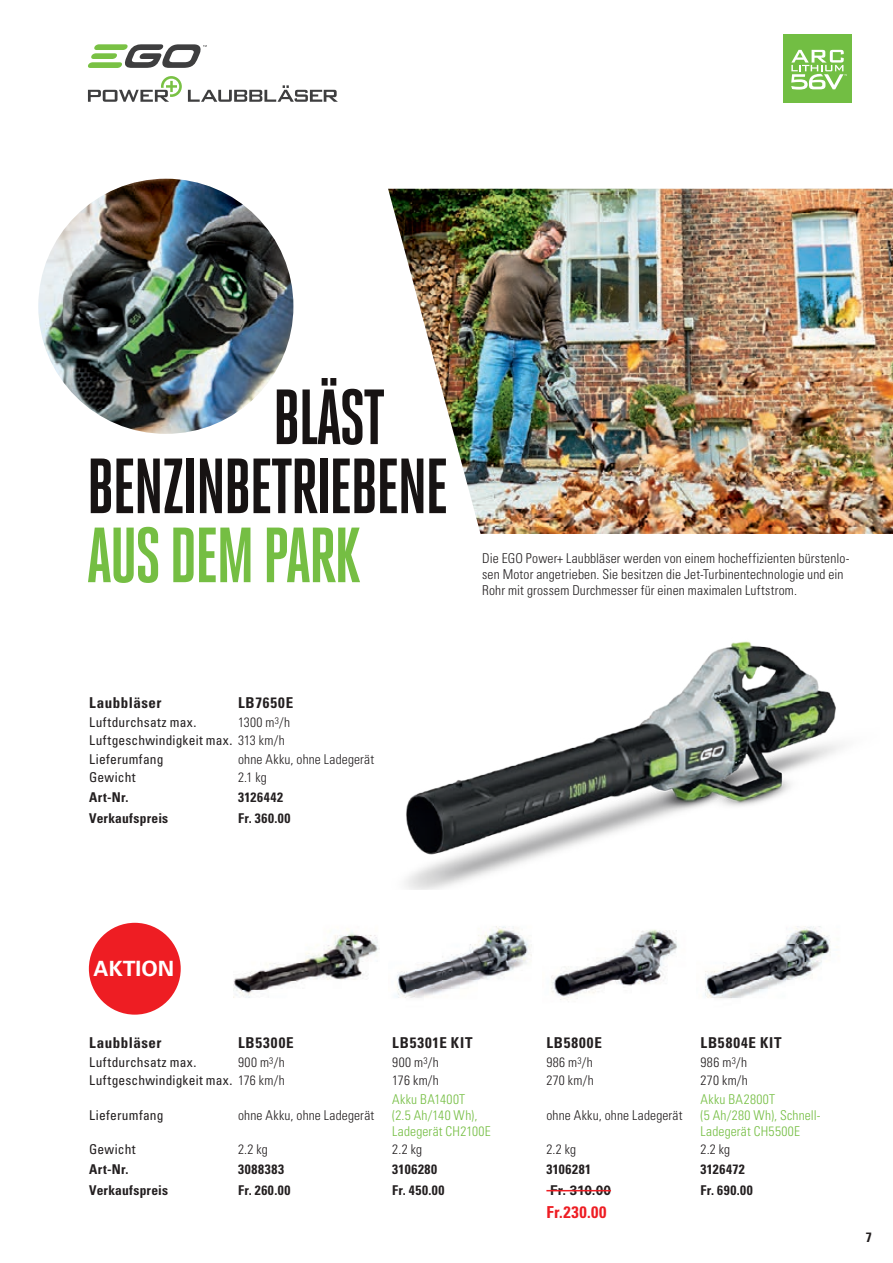
<style>
.page{position:relative;width:893px;height:1263px;background:#fff}
.page>*{position:absolute;margin:0;border:0;box-sizing:border-box;transform-origin:0 0}
.t1{font:700 78px/69px "Heroic Condensed";letter-spacing:-.035em;color:#171313}
.t2{font:700 78px "Heroic Condensed";letter-spacing:-.035em;color:#75be43}
.t3{font:700 21px "Univers LT Std";color:#fff}
.t4{font:700 condensed 16.5px "Univers LT Std";letter-spacing:.04em;color:#ee1d23}
.t5{font:700 condensed 15px "Univers LT Std";letter-spacing:.055em;color:#231f20}
.t6{font:700 condensed 15px "Univers LT Std";letter-spacing:.035em;color:#231f20}
.t7{font:300 condensed 13.5px/16.2px "Univers LT Std";letter-spacing:.01em;color:#231f20}
.t8{font:condensed 13.5px/18.3px "Univers LT Pro";letter-spacing:.015em;color:#231f20}
.t9{font:300 condensed 13.5px/16.2px "Univers LT Std";letter-spacing:.02em;color:#75be43}
.t10{font:700 condensed 13.5px "Univers LT Std";letter-spacing:.03em;color:#231f20}
.t11{font:700 condensed 13.5px "Univers LT Std";letter-spacing:.01em;color:#231f20}
.t12{font:700 13.5px "Univers LT Std";letter-spacing:-.01em;color:#231f20}
.t13{font:700 condensed 13.5px "Univers LT Std";letter-spacing:.05em;color:#231f20}
.s1{font-family:"Univers LT Std";font-weight:300}
</style>
<div class="page">
<img style="left:388px;top:189px;width:505px;height:345px">
<img style="left:405px;top:641px;width:438px;height:249px">
<svg style="left:88px;top:44px;width:119px;height:24px"></svg>
<svg style="left:88px;top:76px;width:94px;height:26px"></svg>
<svg style="left:188px;top:85px;width:150px;height:17px"></svg>
<img style="left:38px;top:179px;width:255px;height:255px;border-radius:128px">
<div style="left:784px;top:34px;width:68px;height:68px;background:#72be43"></div>
<svg style="left:791px;top:50px;width:56px;height:40px"></svg>
<img style="left:234px;top:928px;width:145px;height:70px">
<img style="left:394px;top:926px;width:138px;height:72px">
<img style="left:551px;top:929px;width:126px;height:71px">
<img style="left:705px;top:926px;width:126px;height:72px">
<hr style="left:546px;top:1190px;width:65px;height:1px;background:#ee1d23">
<div style="left:89px;top:923px;width:92px;height:92px;background:#ee1d23;border-radius:50%"></div>
<h1 class="t1" style="left:86px;top:383px;width:364px;text-indent:186px">BLÄST<br>BENZINBETRIEBENE</h1>
<h1 class="t2" style="left:86px;top:512px;width:276px">AUS DEM PARK</h1>
<p class="t7" style="left:482px;top:550px;width:369px">Die EGO Power+ Laubbläser werden von einem hocheffizienten bürstenlo&shy;sen Motor angetrieben. Sie besitzen die Jet-Turbinentechnologie und ein<br>Rohr mit grossem Durchmesser für einen maximalen Luftstrom.</p>
<p class="t6" style="left:89px;top:693px;width:74px">Laubbläser</p>
<p class="t5" style="left:238px;top:693px;width:57px">LB7650E</p>
<p class="t8" style="left:89px;top:713px;width:109px">Luftdurchsatz max.</p>
<p class="t7" style="left:238px;top:714px;width:54px">1300 m<sup>3</sup>/h</p>
<p class="t8" style="left:89px;top:731px;width:197px">Luftgeschwindigkeit max. <span class="s1">313 km/h<br></span>Lieferumfang</p>
<p class="t7" style="left:238px;top:751px;width:138px">ohne Akku, ohne Ladegerät</p>
<p class="t8" style="left:89px;top:768px;width:48px">Gewicht</p>
<p class="t7" style="left:238px;top:769px;width:30px">2.1 kg</p>
<p class="t10" style="left:89px;top:788px;width:41px">Art-Nr.</p>
<p class="t10" style="left:238px;top:788px;width:46px">3126442</p>
<p class="t11" style="left:89px;top:810px;width:80px">Verkaufspreis</p>
<p class="t10" style="left:238px;top:810px;width:54px">Fr. 360.00</p>
<h2 class="t3" style="left:94px;top:957px;width:82px">AKTION</h2>
<p class="t6" style="left:89px;top:1033px;width:74px">Laubbläser</p>
<p class="t5" style="left:238px;top:1033px;width:57px">LB5300E</p>
<p class="t5" style="left:392px;top:1033px;width:82px">LB5301E KIT</p>
<p class="t5" style="left:546px;top:1033px;width:57px">LB5800E</p>
<p class="t5" style="left:701px;top:1033px;width:83px">LB5804E KIT</p>
<p class="t8" style="left:89px;top:1053px;width:109px">Luftdurchsatz max.</p>
<p class="t7" style="left:238px;top:1054px;width:48px">900 m<sup>3</sup>/h</p>
<p class="t7" style="left:392px;top:1054px;width:48px">900 m<sup>3</sup>/h</p>
<p class="t7" style="left:546px;top:1054px;width:48px">986 m<sup>3</sup>/h</p>
<p class="t7" style="left:701px;top:1054px;width:48px">986 m<sup>3</sup>/h</p>
<p class="t8" style="left:89px;top:1071px;width:197px">Luftgeschwindigkeit max. <span class="s1">176 km/h</span></p>
<p class="t7" style="left:392px;top:1072px;width:48px">176 km/h</p>
<p class="t7" style="left:546px;top:1072px;width:49px">270 km/h</p>
<p class="t7" style="left:701px;top:1072px;width:49px">270 km/h</p>
<p class="t8" style="left:89px;top:1105px;width:76px">Lieferumfang</p>
<p class="t7" style="left:238px;top:1107px;width:138px">ohne Akku, ohne Ladegerät</p>
<p class="t9" style="left:392px;top:1091px;width:100px">Akku BA1400T<br>(2.5 Ah/140 Wh),<br>Ladegerät CH2100E</p>
<p class="t9" style="left:701px;top:1091px;width:122px">Akku BA2800T<br>(5 Ah/280 Wh), Schnell-<br>Ladegerät CH5500E</p>
<p class="t7" style="left:546px;top:1107px;width:138px">ohne Akku, ohne Ladegerät</p>
<p class="t8" style="left:89px;top:1140px;width:48px">Gewicht</p>
<p class="t7" style="left:238px;top:1141px;width:31px">2.2 kg</p>
<p class="t7" style="left:392px;top:1141px;width:31px">2.2 kg</p>
<p class="t7" style="left:546px;top:1141px;width:31px">2.2 kg</p>
<p class="t7" style="left:701px;top:1141px;width:31px">2.2 kg</p>
<p class="t10" style="left:89px;top:1161px;width:41px">Art-Nr.</p>
<p class="t13" style="left:238px;top:1161px;width:47px">3088383</p>
<p class="t10" style="left:392px;top:1161px;width:46px">3106280</p>
<p class="t10" style="left:546px;top:1161px;width:46px">3106281</p>
<p class="t10" style="left:700px;top:1161px;width:46px">3126472</p>
<p class="t11" style="left:89px;top:1182px;width:80px">Verkaufspreis</p>
<p class="t10" style="left:238px;top:1182px;width:54px">Fr. 260.00</p>
<p class="t10" style="left:392px;top:1182px;width:54px">Fr. 450.00</p>
<p class="t12" style="left:550px;top:1182px;width:62px">Fr. 310.00</p>
<p class="t10" style="left:701px;top:1182px;width:54px">Fr. 690.00</p>
<p class="t4" style="left:546px;top:1201px;width:61px">Fr.230.00</p>
<p class="t10" style="left:866px;top:1228px;width:7px">7</p>
</div>
